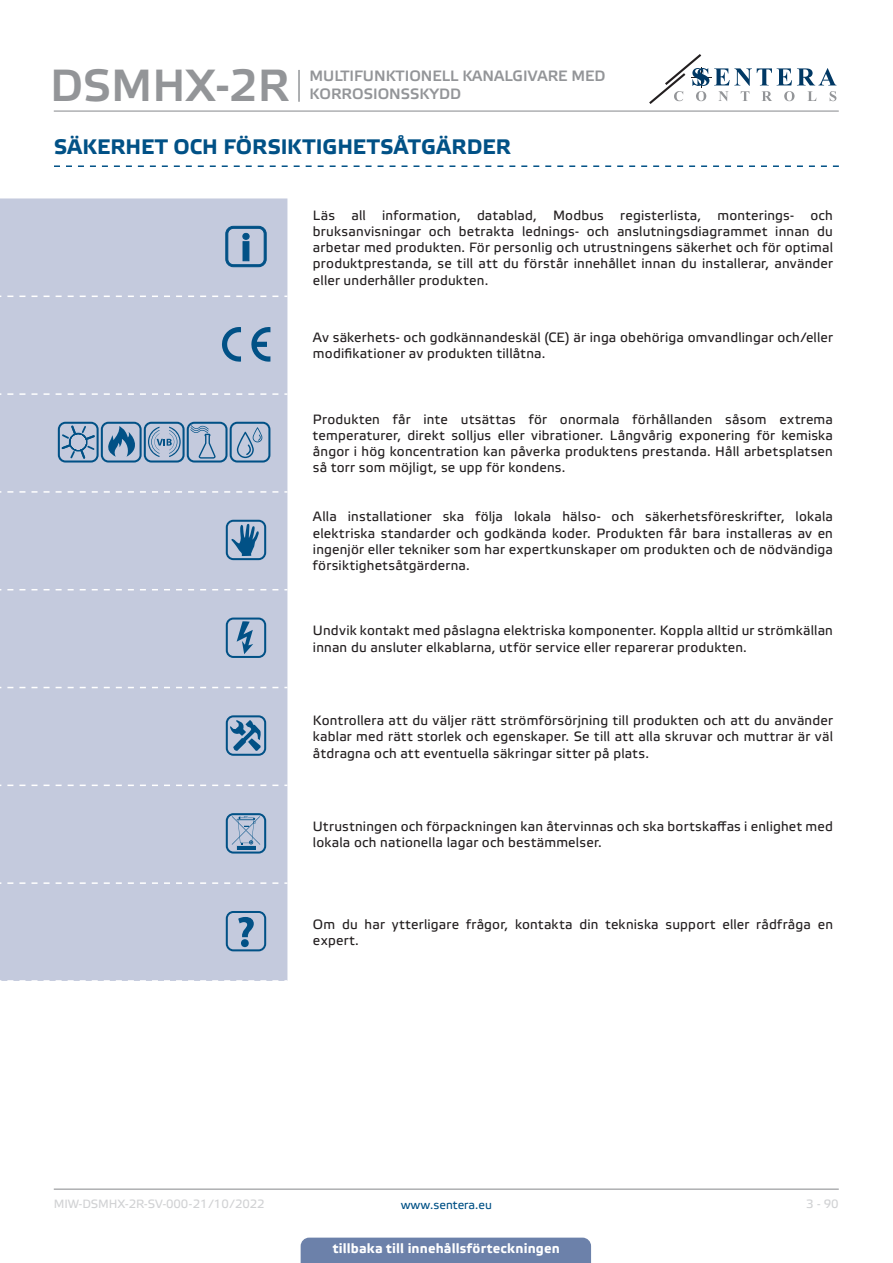
<style>
.page{position:relative;width:893px;height:1263px;background:#fff}
.page>*{position:absolute;margin:0;border:0;box-sizing:border-box;transform-origin:0 0}
.t1{font:45px "Etelka Medium Pro";color:#939598}
.t2{font:700 21px "Etelka Text Pro";letter-spacing:.005em;color:#015186}
.t3{font:15px/18px "Etelka Medium Pro";color:#939598}
.table_text{font:13.5px/16.2px "Etelka Text Pro";letter-spacing:.015em;color:#231f20;text-align:justify}
.t4{font:700 13.5px "Etelka Text Pro";letter-spacing:.01em;color:#fff}
.t5{font:12px "Etelka Text Pro";letter-spacing:-.01em;color:#d1d2d4}
.t6{font:12px "Etelka Text Pro";color:#015186}
</style>
<div class="page">
<hr style="left:54px;top:111px;width:785px;height:1px;background:#939598">
<hr style="left:54px;top:1188px;width:785px;height:2px;background:#939598">
<svg style="left:649px;top:54px;width:187px;height:50px"></svg>
<div style="left:301px;top:1237px;width:290px;height:26px;background:#6c81aa"></div>
<hr style="left:298px;top:70px;width:2px;height:32px;background:#939598">
<svg style="left:54px;top:165px;width:785px;height:2px"></svg>
<div style="left:0;top:198px;width:287px;height:783px;background:#c4cadd"></div>
<svg style="left:7px;top:296px;width:280px;height:1px"></svg>
<svg style="left:7px;top:393px;width:280px;height:2px"></svg>
<svg style="left:7px;top:491px;width:280px;height:2px"></svg>
<svg style="left:7px;top:589px;width:280px;height:1px"></svg>
<svg style="left:7px;top:687px;width:280px;height:1px"></svg>
<svg style="left:7px;top:784px;width:280px;height:2px"></svg>
<svg style="left:7px;top:882px;width:280px;height:2px"></svg>
<svg style="left:7px;top:980px;width:280px;height:1px"></svg>
<svg style="left:226px;top:226px;width:40px;height:41px;background:#82a1bf"></svg>
<svg style="left:221px;top:327px;width:20px;height:35px"></svg>
<svg style="left:251px;top:326px;width:19px;height:36px"></svg>
<svg style="left:58px;top:422px;width:212px;height:40px;background:#8ca7c4"></svg>
<svg style="left:226px;top:520px;width:40px;height:40px;background:#7196b8"></svg>
<svg style="left:226px;top:617px;width:40px;height:41px;background:#87a4c2"></svg>
<svg style="left:226px;top:715px;width:40px;height:41px;background:#7197b8"></svg>
<svg style="left:226px;top:813px;width:40px;height:40px;background:#8da7c4"></svg>
<svg style="left:226px;top:911px;width:40px;height:40px;background:#89a5c2"></svg>
<h1 class="t1" style="left:50px;top:61px;width:241px">DSMHX-2R</h1>
<p class="t3" style="left:310px;top:67px;width:298px">MULTIFUNKTIONELL KANALGIVARE MED<br>KORROSIONSSKYDD</p>
<p class="t2" style="left:54px;top:135px;width:458px">SÄKERHET OCH FÖRSIKTIGHETSÅTGÄRDER</p>
<p class="table_text" style="left:313px;top:208px;width:521px">Läs all information, datablad, Modbus registerlista, monterings- och bruksanvisningar och betrakta lednings- och anslutningsdiagrammet innan du arbetar med produkten. För personlig och utrustningens säkerhet och för optimal produktprestanda, se till att du förstår innehållet innan du installerar, använder eller underhåller produkten.</p>
<p class="table_text" style="left:313px;top:330px;width:521px">Av säkerhets- och godkännandeskäl (CE) är inga obehöriga omvandlingar och/eller modifikationer av produkten tillåtna.</p>
<p class="table_text" style="left:313px;top:412px;width:521px">Produkten får inte utsättas för onormala förhållanden såsom extrema temperaturer, direkt solljus eller vibrationer. Långvårig exponering för kemiska ångor i hög koncentration kan påverka produktens prestanda. Håll arbetsplatsen så torr som möjligt, se upp för kondens.</p>
<p class="table_text" style="left:313px;top:509px;width:521px">Alla installationer ska följa lokala hälso- och säkerhetsföreskrifter, lokala elektriska standarder och godkända koder. Produkten får bara installeras av en ingenjör eller tekniker som har expertkunskaper om produkten och de nödvändiga försiktighetsåtgärderna.</p>
<p class="table_text" style="left:313px;top:623px;width:521px">Undvik kontakt med påslagna elektriska komponenter. Koppla alltid ur strömkällan innan du ansluter elkablarna, utför service eller reparerar produkten.</p>
<p class="table_text" style="left:313px;top:713px;width:521px">Kontrollera att du väljer rätt strömförsörjning till produkten och att du använder kablar med rätt storlek och egenskaper. Se till att alla skruvar och muttrar är väl åtdragna och att eventuella säkringar sitter på plats.</p>
<p class="table_text" style="left:313px;top:819px;width:521px">Utrustningen och förpackningen kan återvinnas och ska bortskaffas i enlighet med lokala och nationella lagar och bestämmelser.</p>
<p class="table_text" style="left:313px;top:917px;width:522px">Om du har ytterligare frågor, kontakta din tekniska support eller rådfråga en expert.</p>
<p class="t5" style="left:54px;top:1197px;width:212px">MIW-DSMHX-2R-SV-000 - 21 / 10 / 2022</p>
<p class="t6" style="left:401px;top:1198px;width:93px">www.sentera.eu</p>
<p class="t5" style="left:806px;top:1197px;width:34px">3 - 90</p>
<p class="t4" style="left:333px;top:1240px;width:229px">tillbaka till innehållsförteckningen</p>
</div>
